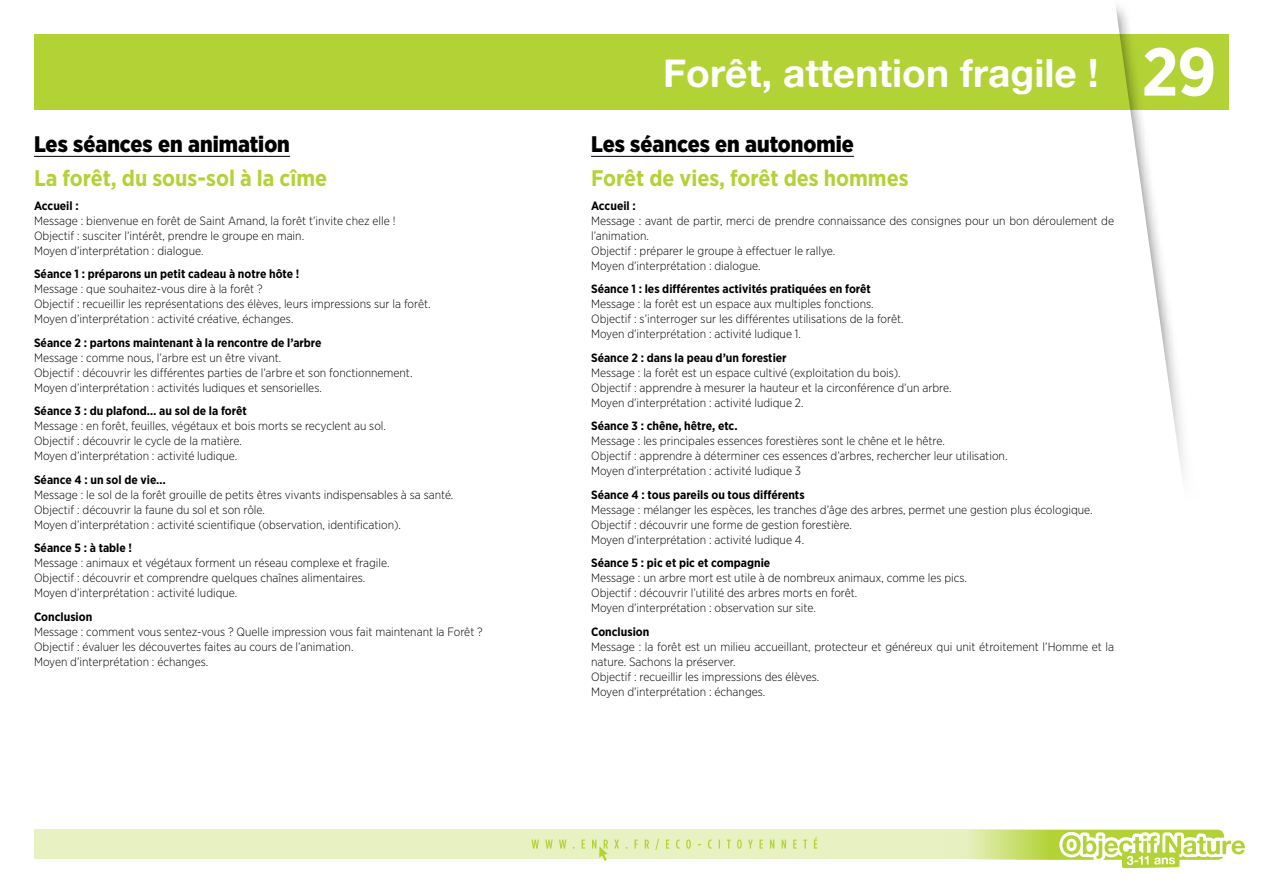
<style>
.page{position:relative;width:1263px;height:893px;background:#fff}
.page>*{position:absolute;margin:0;border:0;box-sizing:border-box;transform-origin:0 0}
.t1{font:39px "Alte Haas Grotesk Bold";color:#fff}
.t2{font:700 22.5px "Gotham Narrow";color:#b3d235}
.t3{font:900 22.5px "Gotham Narrow";color:#000}
.t4{font:300 12px/15px "Gotham Narrow";color:#000}
.t5{font:700 12px "Gotham Narrow";color:#000}
.s1{font-family:"Gotham Narrow";font-weight:700;font-size:67.65px}
</style>
<div class="page">
<div style="left:34px;top:830px;width:1185px;height:29px;background:#e8f1c2"></div>
<svg style="left:943px;top:830px;width:281px;height:30px"></svg>
<svg style="left:1055px;top:829px;width:190px;height:40px"></svg>
<div style="left:34px;top:34px;width:1195px;height:76px;background:#b3d235"></div>
<svg style="left:531px;top:837px;width:286px;height:24px"></svg>
<hr style="left:34px;top:156px;width:256px;height:1px;background:#000">
<hr style="left:591px;top:156px;width:263px;height:1px;background:#000">
<h2 class="t3" style="left:34px;top:129px;width:257px">Les séances en animation</h2>
<h2 class="t2" style="left:34px;top:164px;width:295px">La forêt, du sous-sol à la cîme</h2>
<p class="t5" style="left:34px;top:198px;width:46px">Accueil :</p>
<p class="t4" style="left:34px;top:213px;width:363px">Message : bienvenue en forêt de Saint Amand, la forêt t’invite chez elle !<br>Objectif : susciter l’intérêt, prendre le groupe en main.<br>Moyen d’interprétation : dialogue.</p>
<p class="t5" style="left:34px;top:266px;width:267px">Séance 1 : préparons un petit cadeau à notre hôte !</p>
<p class="t4" style="left:34px;top:281px;width:398px">Message : que souhaitez-vous dire à la forêt ?<br>Objectif : recueillir les représentations des élèves, leurs impressions sur la forêt.<br>Moyen d’interprétation : activité créative, échanges.</p>
<p class="t5" style="left:34px;top:335px;width:289px">Séance 2 : partons maintenant à la rencontre de l’arbre</p>
<p class="t4" style="left:34px;top:350px;width:380px">Message : comme nous, l’arbre est un être vivant.<br>Objectif : découvrir les différentes parties de l’arbre et son fonctionnement.<br>Moyen d’interprétation : activités ludiques et sensorielles.</p>
<p class="t5" style="left:34px;top:403px;width:214px">Séance 3 : du plafond… au sol de la forêt</p>
<p class="t4" style="left:34px;top:418px;width:353px">Message : en forêt, feuilles, végétaux et bois morts se recyclent au sol.<br>Objectif : découvrir le cycle de la matière.<br>Moyen d’interprétation : activité ludique.</p>
<p class="t5" style="left:34px;top:472px;width:133px">Séance 4 : un sol de vie…</p>
<p class="t4" style="left:34px;top:487px;width:421px">Message : le sol de la forêt grouille de petits êtres vivants indispensables à sa santé.<br>Objectif : découvrir la faune du sol et son rôle.<br>Moyen d’interprétation : activité scientifique (observation, identification).</p>
<p class="t5" style="left:34px;top:540px;width:100px">Séance 5 : à table !</p>
<p class="t4" style="left:34px;top:555px;width:357px">Message : animaux et végétaux forment un réseau complexe et fragile.<br>Objectif : découvrir et comprendre quelques chaînes alimentaires.<br>Moyen d’interprétation : activité ludique.</p>
<p class="t5" style="left:34px;top:609px;width:60px">Conclusion</p>
<p class="t4" style="left:34px;top:624px;width:450px">Message : comment vous sentez-vous ? Quelle impression vous fait maintenant la Forêt ?<br>Objectif : évaluer les découvertes faites au cours de l’animation.<br>Moyen d’interprétation : échanges.</p>
<h1 class="t1" style="left:663px;top:49px;width:555px">Forêt, attention fragile ! <span class="s1">29</span></h1>
<h2 class="t3" style="left:591px;top:129px;width:264px">Les séances en autonomie</h2>
<h2 class="t2" style="left:591px;top:164px;width:319px">Forêt de vies, forêt des hommes</h2>
<p class="t5" style="left:591px;top:198px;width:46px">Accueil :</p>
<p class="t4" style="left:591px;top:213px;width:524px">Message : avant de partir, merci de prendre connaissance des consignes pour un bon déroulement de l’animation.<br>Objectif : préparer le groupe à effectuer le rallye.<br>Moyen d’interprétation : dialogue.</p>
<p class="t5" style="left:591px;top:281px;width:281px">Séance 1 : les différentes activités pratiquées en forêt</p>
<p class="t4" style="left:591px;top:296px;width:314px">Message : la forêt est un espace aux multiples fonctions.<br>Objectif : s’interroger sur les différentes utilisations de la forêt.<br>Moyen d’interprétation : activité ludique 1.</p>
<p class="t5" style="left:591px;top:350px;width:197px">Séance 2 : dans la peau d’un forestier</p>
<p class="t4" style="left:591px;top:365px;width:362px">Message : la forêt est un espace cultivé (exploitation du bois).<br>Objectif : apprendre à mesurer la hauteur et la circonférence d’un arbre.<br>Moyen d’interprétation : activité ludique 2.</p>
<p class="t5" style="left:591px;top:418px;width:148px">Séance 3 : chêne, hêtre, etc.</p>
<p class="t4" style="left:591px;top:433px;width:418px">Message : les principales essences forestières sont le chêne et le hêtre.<br>Objectif : apprendre à déterminer ces essences d’arbres, rechercher leur utilisation.<br>Moyen d’interprétation : activité ludique 3</p>
<p class="t5" style="left:591px;top:487px;width:215px">Séance 4 : tous pareils ou tous différents</p>
<p class="t4" style="left:591px;top:502px;width:503px">Message : mélanger les espèces, les tranches d’âge des arbres, permet une gestion plus écologique.<br>Objectif : découvrir une forme de gestion forestière.<br>Moyen d’interprétation : activité ludique 4.</p>
<p class="t5" style="left:591px;top:555px;width:181px">Séance 5 : pic et pic et compagnie</p>
<p class="t4" style="left:591px;top:570px;width:377px">Message : un arbre mort est utile à de nombreux animaux, comme les pics.<br>Objectif : découvrir l’utilité des arbres morts en forêt.<br>Moyen d’interprétation : observation sur site.</p>
<p class="t5" style="left:591px;top:624px;width:60px">Conclusion</p>
<p class="t4" style="left:591px;top:639px;width:524px">Message : la forêt est un milieu accueillant, protecteur et généreux qui unit étroitement l’Homme et la nature. Sachons la préserver.<br>Objectif : recueillir les impressions des élèves.<br>Moyen d’interprétation : échanges.</p>
</div>
